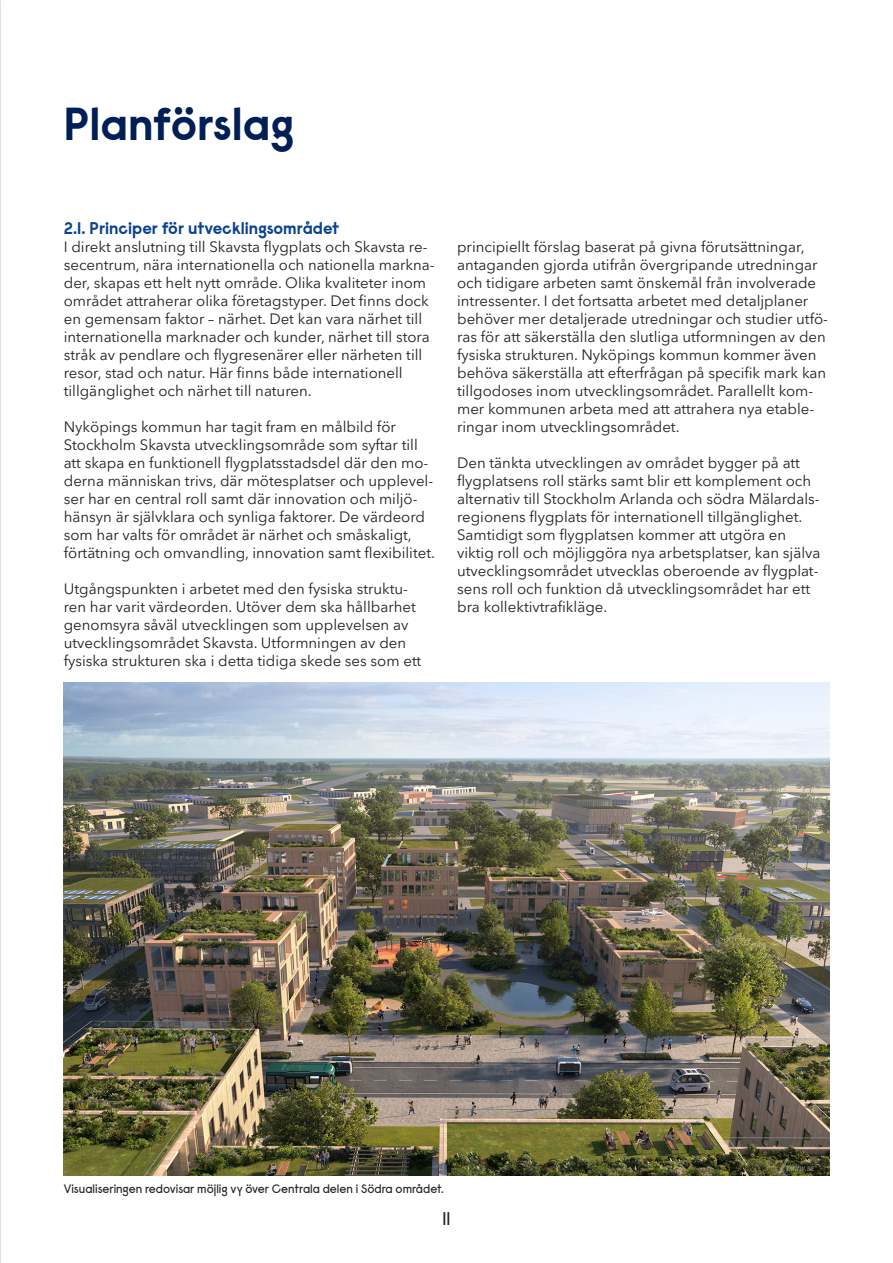
<style>
.page{position:relative;width:893px;height:1263px;background:#fff}
.page>*{position:absolute;margin:0;border:0;box-sizing:border-box;transform-origin:0 0}
.t1{font:700 45px "Raisonne Pro";color:#001f56}
.t2{font:18px "Raisonne Pro";color:#231f20}
.t3{font:700 16.5px "Raisonne Pro";color:#09428e}
.t4{font:15px/18px "Avenir Next LT Pro";color:#231f20}
.t5{font:12px "Raisonne Pro";color:#231f20}
</style>
<div class="page">
<img style="left:64px;top:682px;width:765px;height:494px">
<h1 class="t1" style="left:64px;top:94px;width:233px">Planförslag</h1>
<p class="t3" style="left:64px;top:217px;width:277px">2.1. Principer för utvecklingsområdet</p>
<p class="t4" style="left:64px;top:238px;width:372px">I direkt anslutning till Skavsta flygplats och Skavsta re&shy;secentrum, nära internationella och nationella markna&shy;der, skapas ett helt nytt område. Olika kvaliteter inom området attraherar olika företagstyper. Det finns dock en gemensam faktor – närhet. Det kan vara närhet till internationella marknader och kunder, närhet till stora stråk av pendlare och flygresenärer eller närheten till resor, stad och natur. Här finns både internationell tillgänglighet och närhet till naturen.</p>
<p class="t4" style="left:64px;top:418px;width:373px">Nyköpings kommun har tagit fram en målbild för Stockholm Skavsta utvecklingsområde som syftar till att skapa en funktionell flygplatsstadsdel där den mo&shy;derna människan trivs, där mötesplatser och upplevel&shy;ser har en central roll samt där innovation och miljö&shy;hänsyn är självklara och synliga faktorer. De värdeord som har valts för området är närhet och småskaligt, förtätning och omvandling, innovation samt flexibilitet.</p>
<p class="t4" style="left:64px;top:580px;width:359px">Utgångspunkten i arbetet med den fysiska struktu&shy;ren har varit värdeorden. Utöver dem ska hållbarhet genomsyra såväl utvecklingen som upplevelsen av utvecklingsområdet Skavsta. Utformningen av den fysiska strukturen ska i detta tidiga skede ses som ett</p>
<p class="t4" style="left:457px;top:238px;width:372px">principiellt förslag baserat på givna förutsättningar, antaganden gjorda utifrån övergripande utredningar och tidigare arbeten samt önskemål från involverade intressenter. I det fortsatta arbetet med detaljplaner behöver mer detaljerade utredningar och studier utfö&shy;ras för att säkerställa den slutliga utformningen av den fysiska strukturen. Nyköpings kommun kommer även behöva säkerställa att efterfrågan på specifik mark kan tillgodoses inom utvecklingsområdet. Parallellt kom&shy;mer kommunen arbeta med att attrahera nya etable&shy;ringar inom utvecklingsområdet.</p>
<p class="t4" style="left:457px;top:454px;width:365px">Den tänkta utvecklingen av området bygger på att flygplatsens roll stärks samt blir ett komplement och alternativ till Stockholm Arlanda och södra Mälardals&shy;regionens flygplats för internationell tillgänglighet.<br>Samtidigt som flygplatsen kommer att utgöra en viktig roll och möjliggöra nya arbetsplatser, kan själva utvecklingsområdet utvecklas oberoende av flygplat&shy;sens roll och funktion då utvecklingsområdet har ett bra kollektivtrafikläge.</p>
<p class="t5" style="left:64px;top:1181px;width:381px">Visualiseringen redovisar möjlig vy över Centrala delen i Södra området.</p>
<p class="t2" style="left:442px;top:1207px;width:10px">11</p>
</div>
